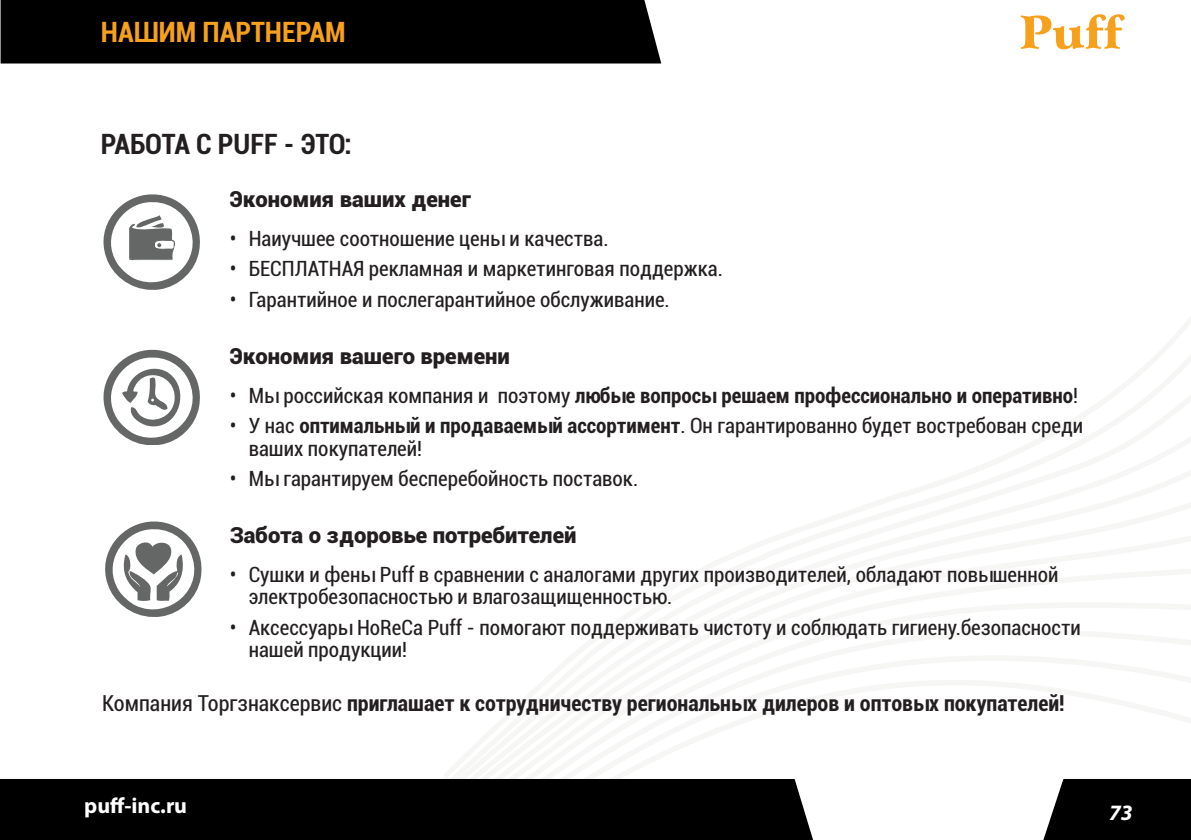
<style>
.page{position:relative;width:1191px;height:840px;background:#fff}
.page>*{position:absolute;margin:0;border:0;box-sizing:border-box;transform-origin:0 0}
.t1{font:700 condensed 28px "Roboto";letter-spacing:-.005em;color:#231f20}
.t2{font:700 condensed 28px "Roboto";color:#f6a01b}
.t3{font:700 condensed 22px "Roboto";color:#231f20}
.t4{font:900 22px "Roboto";color:#231f20}
.t5{font:700 22px "Myriad Pro";color:#fff}
.t6{font:italic 700 22px "Myriad Pro";color:#fff}
.t7{font:condensed 21px/22px "Roboto";color:#231f20}
.t8{font:700 condensed 21px "Roboto";color:#231f20}
.s1{font-weight:400}
.s2{font-weight:700}
</style>
<div class="page">
<div style="left:0;top:778px;width:813px;height:61px;background:#000001"></div>
<svg style="left:1043px;top:779px;width:148px;height:60px;background:#131313"></svg>
<svg style="left:1020px;top:14px;width:104px;height:35px"></svg>
<div style="left:1px;top:0;width:660px;height:63px;background:#000"></div>
<svg style="left:103px;top:194px;width:96px;height:95px"></svg>
<svg style="left:103px;top:349px;width:97px;height:95px"></svg>
<svg style="left:105px;top:521px;width:96px;height:95px"></svg>
<p class="t2" style="left:101px;top:13px;width:246px">НАШИМ ПАРТНЕРАМ</p>
<p class="t1" style="left:101px;top:125px;width:252px">РАБОТА С PUFF - ЭТО:</p>
<p class="t4" style="left:230px;top:183px;width:243px">Экономия ваших денег</p>
<p class="t7" style="left:230px;top:226px;width:380px">• Наиучшее соотношение цены и качества.</p>
<p class="t7" style="left:230px;top:257px;width:495px">• БЕСПЛАТНАЯ рекламная и маркетинговая поддержка.</p>
<p class="t7" style="left:230px;top:287px;width:441px">• Гарантийное и послегарантийное обслуживание.</p>
<p class="t4" style="left:230px;top:340px;width:282px">Экономия вашего времени</p>
<p class="t8" style="left:230px;top:380px;width:849px"><span class="s1">• Мы российская компания и поэтому</span> любые вопросы решаем профессионально и оперативно<span class="s1">!</span></p>
<p class="t7" style="left:249px;top:414px;width:836px;text-indent:-19px">• У нас <span class="s2">оптимальный и продаваемый ассортимент</span>. Он гарантированно будет востребован среди ваших покупателей!</p>
<p class="t7" style="left:230px;top:466px;width:410px">• Мы гарантируем бесперебойность поставок.</p>
<p class="t4" style="left:230px;top:519px;width:348px">Забота о здоровье потребителей</p>
<p class="t7" style="left:249px;top:562px;width:811px;text-indent:-19px">• Сушки и фены Puff в сравнении с аналогами других производителей, обладают повышенной электробезопасностью и влагозащищенностью.</p>
<p class="t7" style="left:249px;top:615px;width:833px;text-indent:-19px">• Аксессуары HoReCa Puff - помогают поддерживать чистоту и соблюдать гигиену.безопасности нашей продукции!</p>
<p class="t3" style="left:102px;top:687px;width:964px"><span class="s1">Компания Торгзнаксервис</span> приглашает к сотрудничеству региональных дилеров и оптовых покупателей!</p>
<p class="t5" style="left:84px;top:790px;width:104px">puff-inc.ru</p>
<p class="t6" style="left:1109px;top:797px;width:25px">73</p>
<p class="t5" style="left:110px;top:790px;width:16px">f</p>
</div>
